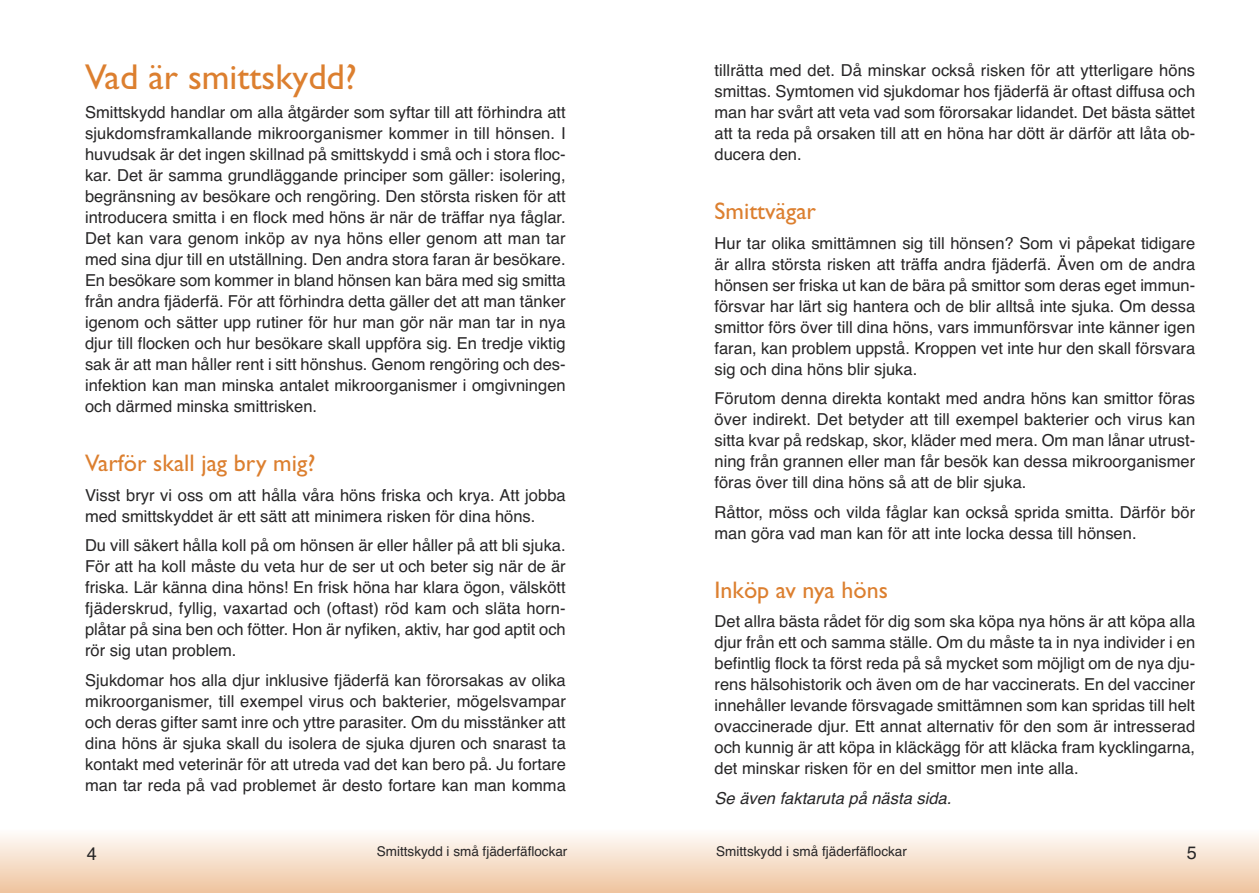
<style>
.page{position:relative;width:1259px;height:893px;background:#fff}
.page>*{position:absolute;margin:0;border:0;box-sizing:border-box;transform-origin:0 0}
.t1{font:36px "Gill Sans";color:#dc7f2f}
.t2{font:24px "Gill Sans";color:#dc7f2f}
.t3{font:18px "Helvetica";color:#272627}
.t4{font:16.5px/21px "Helvetica";color:#272627;text-align:justify}
.t5{font:italic 16.5px "Helvetica";color:#272627}
.t6{font:13.5px "Helvetica";color:#272627}
</style>
<div class="page">
<div style="left:0;top:829px;width:1259px;height:64px;background:linear-gradient(to bottom,#fffdfc,#efc49f)"></div>
<h1 class="t1" style="left:85px;top:55px;width:273px">Vad är smittskydd?</h1>
<p class="t4" style="left:85px;top:102px;width:482px">Smittskydd handlar om alla åtgärder som syftar till att förhindra att sjukdomsframkallande mikroorganismer kommer in till hönsen. I huvudsak är det ingen skillnad på smittskydd i små och i stora floc&shy;kar. Det är samma grundläggande principer som gäller: isolering, begränsning av besökare och rengöring. Den största risken för att introducera smitta i en flock med höns är när de träffar nya fåglar.<br>Det kan vara genom inköp av nya höns eller genom att man tar med sina djur till en utställning. Den andra stora faran är besökare.<br>En besökare som kommer in bland hönsen kan bära med sig smitta från andra fjäderfä. För att förhindra detta gäller det att man tänker igenom och sätter upp rutiner för hur man gör när man tar in nya djur till flocken och hur besökare skall uppföra sig. En tredje viktig sak är att man håller rent i sitt hönshus. Genom rengöring och des&shy;infektion kan man minska antalet mikroorganismer i omgivningen och därmed minska smittrisken.</p>
<h2 class="t2" style="left:85px;top:449px;width:232px">Varför skall jag bry mig?</h2>
<p class="t4" style="left:85px;top:484px;width:482px">Visst bryr vi oss om att hålla våra höns friska och krya. Att jobba med smittskyddet är ett sätt att minimera risken för dina höns.</p>
<p class="t4" style="left:85px;top:535px;width:482px">Du vill säkert hålla koll på om hönsen är eller håller på att bli sjuka.<br>För att ha koll måste du veta hur de ser ut och beter sig när de är friska. Lär känna dina höns! En frisk höna har klara ögon, välskött fjäderskrud, fyllig, vaxartad och (oftast) röd kam och släta horn&shy;plåtar på sina ben och fötter. Hon är nyfiken, aktiv, har god aptit och rör sig utan problem.</p>
<p class="t4" style="left:85px;top:669px;width:482px">Sjukdomar hos alla djur inklusive fjäderfä kan förorsakas av olika mikroorganismer, till exempel virus och bakterier, mögelsvampar och deras gifter samt inre och yttre parasiter. Om du misstänker att dina höns är sjuka skall du isolera de sjuka djuren och snarast ta kontakt med veterinär för att utreda vad det kan bero på. Ju fortare man tar reda på vad problemet är desto fortare kan man komma</p>
<p class="t4" style="left:714px;top:60px;width:482px">tillrätta med det. Då minskar också risken för att ytterligare höns smittas. Symtomen vid sjukdomar hos fjäderfä är oftast diffusa och man har svårt att veta vad som förorsakar lidandet. Det bästa sättet att ta reda på orsaken till att en höna har dött är därför att låta ob&shy;ducera den.</p>
<h2 class="t2" style="left:714px;top:197px;width:103px">Smittvägar</h2>
<p class="t4" style="left:714px;top:232px;width:482px">Hur tar olika smittämnen sig till hönsen? Som vi påpekat tidigare är allra största risken att träffa andra fjäderfä. Även om de andra hönsen ser friska ut kan de bära på smittor som deras eget immun&shy;försvar har lärt sig hantera och de blir alltså inte sjuka. Om dessa smittor förs över till dina höns, vars immunförsvar inte känner igen faran, kan problem uppstå. Kroppen vet inte hur den skall försvara sig och dina höns blir sjuka.</p>
<p class="t4" style="left:714px;top:388px;width:482px">Förutom denna direkta kontakt med andra höns kan smittor föras över indirekt. Det betyder att till exempel bakterier och virus kan sitta kvar på redskap, skor, kläder med mera. Om man lånar utrust&shy;ning från grannen eller man får besök kan dessa mikroorganismer föras över till dina höns så att de blir sjuka.</p>
<p class="t4" style="left:714px;top:501px;width:482px">Råttor, möss och vilda fåglar kan också sprida smitta. Därför bör man göra vad man kan för att inte locka dessa till hönsen.</p>
<h2 class="t2" style="left:714px;top:575px;width:175px">Inköp av nya höns</h2>
<p class="t4" style="left:714px;top:611px;width:482px">Det allra bästa rådet för dig som ska köpa nya höns är att köpa alla djur från ett och samma ställe. Om du måste ta in nya individer i en befintlig flock ta först reda på så mycket som möjligt om de nya dju&shy;rens hälsohistorik och även om de har vaccinerats. En del vacciner innehåller levande försvagade smittämnen som kan spridas till helt ovaccinerade djur. Ett annat alternativ för den som är intresserad och kunnig är att köpa in kläckägg för att kläcka fram kycklingarna, det minskar risken för en del smittor men inte alla.</p>
<p class="t5" style="left:714px;top:788px;width:238px">Se även faktaruta på nästa sida.</p>
<p class="t3" style="left:87px;top:843px;width:12px">4</p>
<p class="t6" style="left:377px;top:843px;width:192px">Smittskydd i små fjäderfäflockar</p>
<p class="t6" style="left:716px;top:843px;width:192px">Smittskydd i små fjäderfäflockar</p>
<p class="t3" style="left:1187px;top:842px;width:12px">5</p>
</div>
